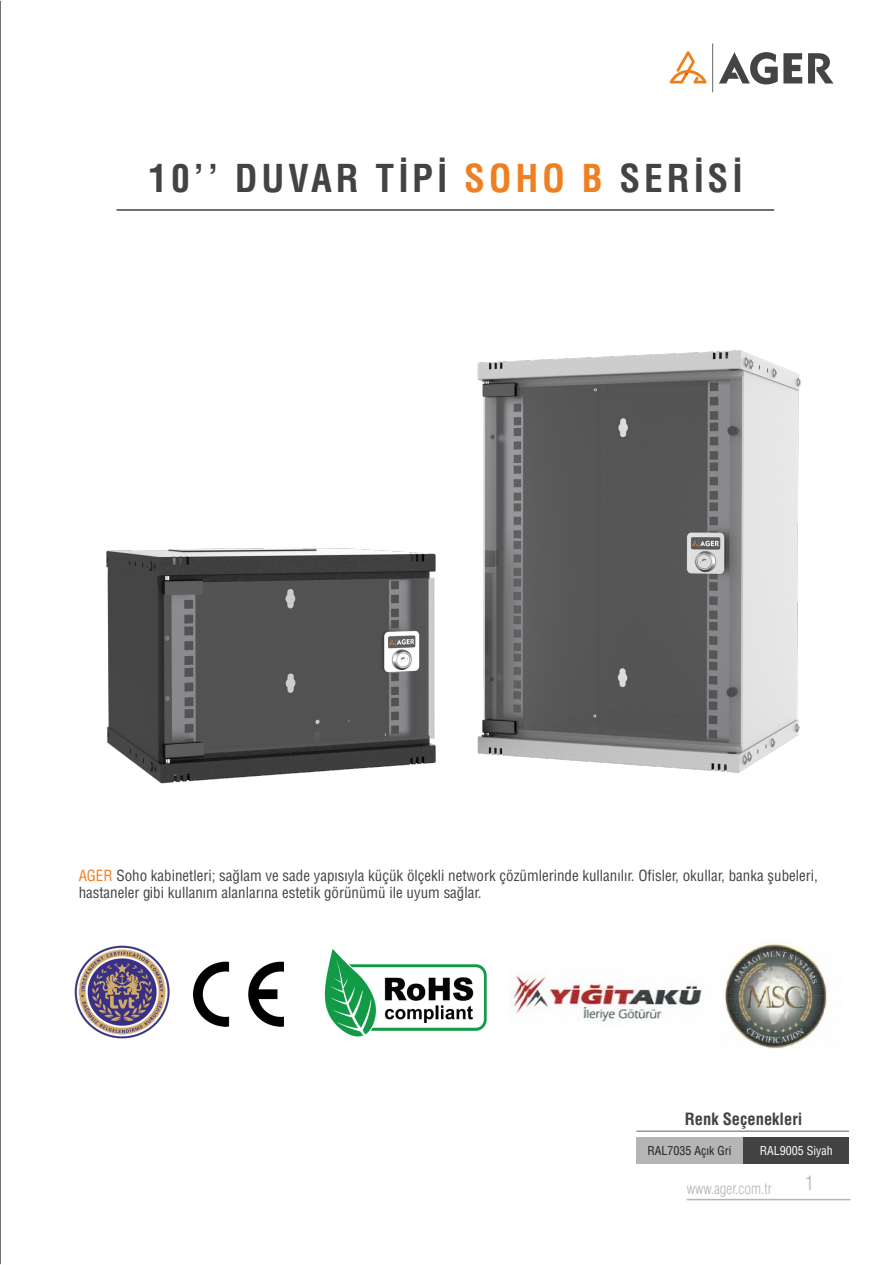
<style>
.page{position:relative;width:893px;height:1265px;background:#fff}
.page>*{position:absolute;margin:0;border:0;box-sizing:border-box;transform-origin:0 0}
.baslıklar{font:37.5px "Helvetica Cond Bold Tr";letter-spacing:.1em;color:#434343}
.t1{font:19.5px "Helvetica Condensed Light Tr";color:#b4b5b6}
.t2{font:16.5px "Helvetica Cond Bold Tr";color:#434343}
.t3{font:15px/16.5px "Helvetica Cond Normal Tr";color:#434343}
.t4{font:15px "Helvetica Condensed Light Tr";color:#b4b5b6}
.t5{font:12px "Helvetica Cond Normal Tr";color:#231f20}
.t6{font:12px "Helvetica Cond Normal Tr";color:#fff}
.s1{color:#ee7f22}
</style>
<div class="page">
<hr style="left:0;top:1px;width:1px;height:1263px;background:#434343">
<hr style="left:117px;top:209px;width:657px;height:2px;background:#434343">
<img style="left:106px;top:350px;width:695px;height:434px">
<hr style="left:636px;top:1130px;width:213px;height:2px;background:#939698">
<div style="left:636px;top:1137px;width:107px;height:26px;background:#b4b5b6"></div>
<div style="left:743px;top:1137px;width:106px;height:26px;background:#434343"></div>
<hr style="left:687px;top:1198px;width:163px;height:2px;background:#b4b5b6">
<img style="left:192px;top:961px;width:92px;height:66px">
<img style="left:74px;top:945px;width:96px;height:94px">
<img style="left:511px;top:973px;width:191px;height:49px">
<img style="left:324px;top:949px;width:163px;height:88px">
<img style="left:725px;top:943px;width:102px;height:105px">
<div style="left:727px;top:1042px;width:13px;height:11px;background:#fff;border-radius:50%"></div>
<hr style="left:712px;top:43px;width:1px;height:49px;background:#444">
<svg style="left:808px;top:53px;width:25px;height:30px"></svg>
<svg style="left:719px;top:52px;width:83px;height:32px"></svg>
<svg style="left:670px;top:51px;width:36px;height:32px"></svg>
<p class="baslıklar" style="left:149px;top:155px;width:596px">10’’ DUVAR TİPİ <span class="s1">SOHO B</span> SERİSİ</p>
<p class="t3" style="left:79px;top:867px;width:741px"><span class="s1">AGER</span> Soho kabinetleri; sağlam ve sade yapısıyla küçük ölçekli network çözümlerinde kullanılır. Ofisler, okullar, banka şubeleri, hastaneler gibi kullanım alanlarına estetik görünümü ile uyum sağlar.</p>
<p class="t2" style="left:685px;top:1108px;width:119px">Renk Seçenekleri</p>
<p class="t5" style="left:648px;top:1143px;width:85px">RAL7035 Açık Gri</p>
<p class="t6" style="left:760px;top:1143px;width:74px">RAL9005 Siyah</p>
<p class="t4" style="left:687px;top:1179px;width:87px">www.ager.com.tr</p>
<h2 class="t1" style="left:805px;top:1171px;width:10px">1</h2>
</div>
